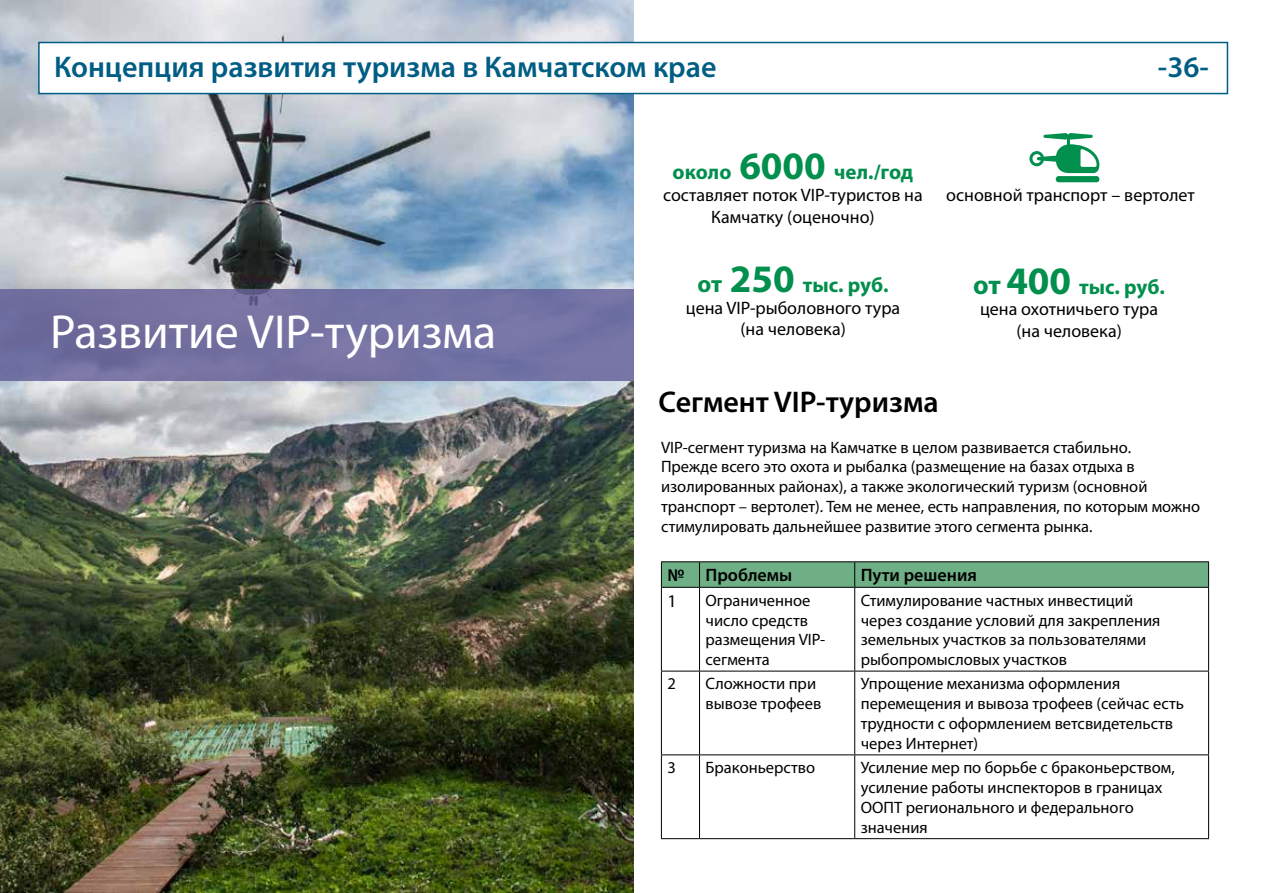
<style>
.page{position:relative;width:1263px;height:893px;background:#fff}
.page>*{position:absolute;margin:0;border:0;box-sizing:border-box;transform-origin:0 0}
.t1{font:48px "Myriad Pro";color:#fff}
.t2{font:600 30px "Myriad Pro";color:#005d83}
.t3{font:600 30px "Myriad Pro";color:#000}
.t4{font:700 21px "Myriad Pro";color:#008f4c}
.t5{font:18px/21.6px "Myriad Pro";color:#000;text-align:center}
.t6{font:600 18px "Myriad Pro";color:#000}
.t7{font:16.5px/19.8px "Myriad Pro";color:#000}
.s1{font-size:39px}
.s2{font-size:24px}
.s3{font-size:27px}
</style>
<div class="page">
<img style="left:0;top:0;width:633px;height:893px">
<div style="left:38px;top:42px;width:1190px;height:52px;background:#fff;border:2px solid #005d83"></div>
<div style="left:0;top:290px;width:633px;height:91px;background:#7372a3"></div>
<div style="left:1056px;top:176px;width:43px;height:6px;background:#008f4c;border-radius:3px"></div>
<svg style="left:1029px;top:133px;width:70px;height:40px"></svg>
<hr style="left:661px;top:561px;width:38px;height:1px;background:#000">
<hr style="left:699px;top:561px;width:156px;height:1px;background:#000">
<hr style="left:855px;top:561px;width:354px;height:1px;background:#000">
<svg style="left:661px;top:562px;width:548px;height:25px;background:#6baa81"></svg>
<hr style="left:661px;top:587px;width:38px;height:1px;background:#000">
<hr style="left:661px;top:588px;width:1px;height:83px;background:#000">
<hr style="left:699px;top:587px;width:156px;height:1px;background:#000">
<hr style="left:699px;top:588px;width:1px;height:83px;background:#000">
<hr style="left:855px;top:587px;width:354px;height:1px;background:#000">
<hr style="left:854px;top:588px;width:1px;height:83px;background:#000">
<hr style="left:1208px;top:588px;width:1px;height:83px;background:#000">
<hr style="left:661px;top:671px;width:38px;height:1px;background:#000">
<hr style="left:661px;top:671px;width:1px;height:83px;background:#000">
<hr style="left:699px;top:671px;width:156px;height:1px;background:#000">
<hr style="left:699px;top:671px;width:1px;height:83px;background:#000">
<hr style="left:855px;top:671px;width:354px;height:1px;background:#000">
<hr style="left:854px;top:671px;width:1px;height:83px;background:#000">
<hr style="left:1208px;top:671px;width:1px;height:83px;background:#000">
<hr style="left:661px;top:754px;width:38px;height:1px;background:#000">
<hr style="left:661px;top:755px;width:1px;height:83px;background:#000">
<hr style="left:699px;top:754px;width:156px;height:1px;background:#000">
<hr style="left:699px;top:755px;width:1px;height:83px;background:#000">
<hr style="left:855px;top:754px;width:354px;height:1px;background:#000">
<hr style="left:854px;top:755px;width:1px;height:83px;background:#000">
<hr style="left:1208px;top:755px;width:1px;height:83px;background:#000">
<hr style="left:661px;top:838px;width:38px;height:1px;background:#000">
<hr style="left:699px;top:838px;width:156px;height:1px;background:#000">
<hr style="left:855px;top:838px;width:354px;height:1px;background:#000">
<h2 class="t2" style="left:54px;top:47px;width:664px">Концепция развития туризма в Камчатском крае</h2>
<h2 class="t2" style="left:1158px;top:47px;width:53px">-36-</h2>
<h1 class="t1" style="left:50px;top:302px;width:448px">Развитие VIP-туризма</h1>
<p class="t4" style="left:673px;top:159px;width:242px">около <span class="s1">6000</span> чел./год</p>
<p class="t5" style="left:663px;top:184px;width:261px">составляет поток VIP-туристов на<br>Камчатку (оценочно)</p>
<p class="t5" style="left:946px;top:184px;width:250px">основной транспорт – вертолет</p>
<p class="t4" style="left:697px;top:271px;width:193px"><span class="s2">от</span> <span class="s1">250</span> тыс. руб.</p>
<p class="t5" style="left:686px;top:297px;width:216px">цена VIP-рыболовного тура (на человека)</p>
<p class="t4" style="left:973px;top:273px;width:193px"><span class="s3">от</span> <span class="s1">400</span> тыс. руб.</p>
<p class="t5" style="left:980px;top:298px;width:180px">цена охотничьего тура (на человека)</p>
<h2 class="t3" style="left:659px;top:383px;width:282px">Сегмент VIP-туризма</h2>
<p class="t7" style="left:661px;top:437px;width:541px">VIP-сегмент туризма на Камчатке в целом развивается стабильно.<br>Прежде всего это охота и рыбалка (размещение на базах отдыха в изолированных районах), а также экологический туризм (основной транспорт – вертолет). Тем не менее, есть направления, по которым можно стимулировать дальнейшее развитие этого сегмента рынка.</p>
<p class="t6" style="left:667px;top:564px;width:126px">№ Проблемы</p>
<p class="t6" style="left:861px;top:564px;width:118px">Пути решения</p>
<p class="t5" style="left:667px;top:590px;width:11px">1</p>
<p class="t7" style="left:705px;top:590px;width:121px">Ограниченное число средств размещения VIP&shy;сегмента</p>
<p class="t7" style="left:861px;top:590px;width:301px">Стимулирование частных инвестиций через создание условий для закрепления земельных участков за пользователями рыбопромысловых участков</p>
<p class="t7" style="left:667px;top:674px;width:10px">2</p>
<p class="t7" style="left:705px;top:674px;width:117px">Сложности при вывозе трофеев</p>
<p class="t7" style="left:861px;top:674px;width:325px">Упрощение механизма оформления перемещения и вывоза трофеев (сейчас есть трудности с оформлением ветсвидетельств через Интернет)</p>
<p class="t7" style="left:667px;top:757px;width:10px">3</p>
<p class="t7" style="left:705px;top:757px;width:111px">Браконьерство</p>
<p class="t7" style="left:861px;top:757px;width:316px">Усиление мер по борьбе с браконьерством, усиление работы инспекторов в границах<br>ООПТ регионального и федерального значения</p>
</div>
